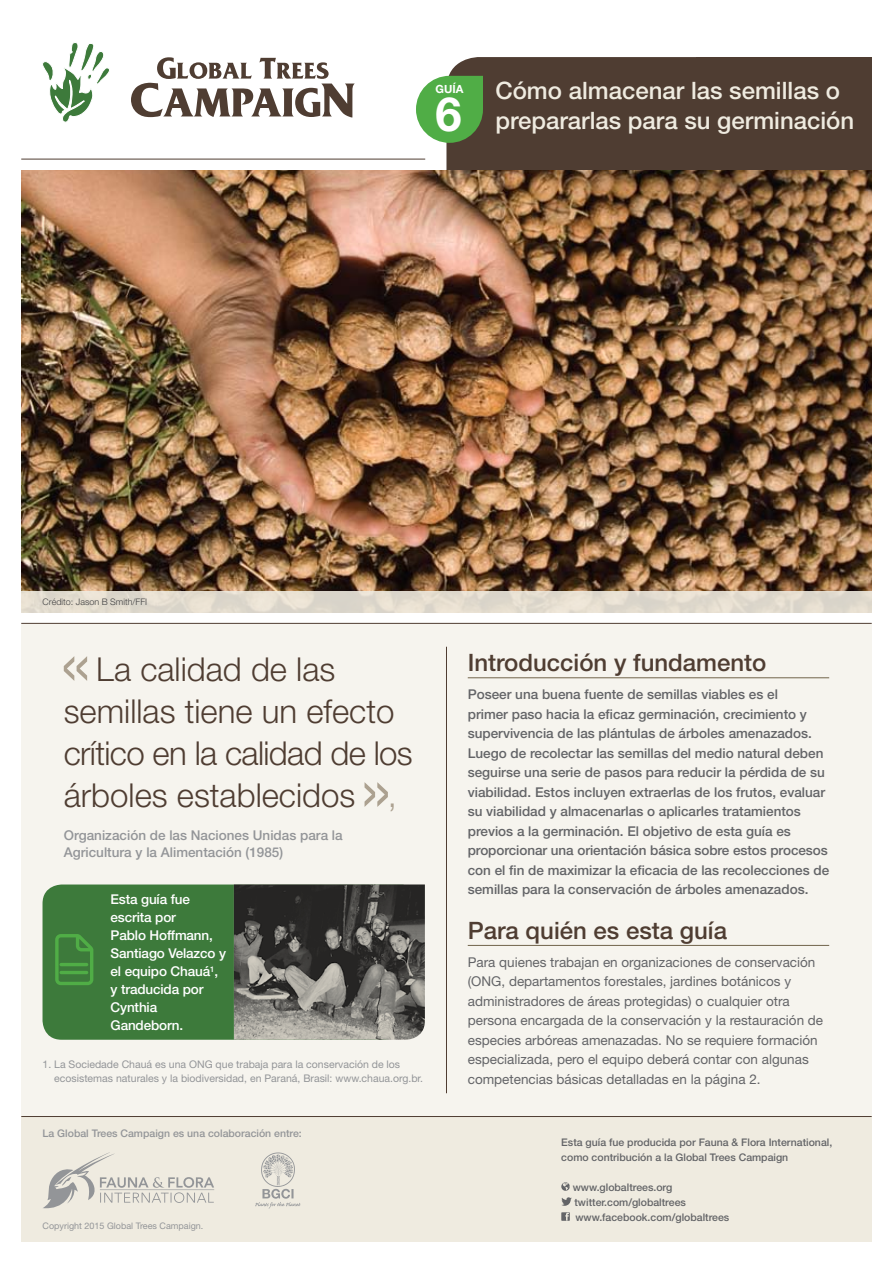
<style>
.page{position:relative;width:893px;height:1263px;background:#fff}
.page>*{position:absolute;margin:0;border:0;box-sizing:border-box;transform-origin:0 0}
.t1{font:300 33px/42px "Helvetica Neue";color:#4f3d32}
.t2{font:500 24px/30px "Helvetica Neue";color:#efebe0}
.t3{font:500 24px "Helvetica Neue";color:#4f3d32}
.t4{font:500 13.5px/19.5px "Helvetica Neue";color:#636467}
.t5{font:13.5px/19.5px "Helvetica Neue";color:#636467}
.t6{font:500 13.5px/18px "Helvetica Neue";letter-spacing:-.01em;color:#fff}
.t7{font:500 13.5px/16.5px "Helvetica Neue";color:#939598}
.t8{font:700 11.25px "Helvetica Neue";color:#fff}
.t9{font:500 10.5px/15px "Helvetica Neue";color:#636467}
.t10{font:10.5px/13.5px "Helvetica Neue";color:#939598}
.t11{font:500 10.5px "Helvetica Neue";color:#939598}
.t12{font:9px "Helvetica Neue";color:#939598}
.t13{font:300 9px "Helvetica Neue";color:#414142}
.s1{font-weight:700;font-size:47.25px;color:#fff}
.s2{color:#aca190}
</style>
<div class="page">
<div style="left:21px;top:624px;width:851px;height:492px;background:#f6f4ee"></div>
<div style="left:21px;top:1117px;width:851px;height:125px;background:#efebe0"></div>
<hr style="left:468px;top:677px;width:361px;height:1px;background:#71644b">
<hr style="left:468px;top:945px;width:361px;height:1px;background:#71644b">
<svg style="left:561px;top:1182px;width:9px;height:9px"></svg>
<svg style="left:561px;top:1197px;width:11px;height:9px"></svg>
<svg style="left:561px;top:1212px;width:9px;height:9px"></svg>
<svg style="left:43px;top:1152px;width:171px;height:57px"></svg>
<svg style="left:255px;top:1152px;width:46px;height:56px"></svg>
<svg style="left:64px;top:656px;width:23px;height:25px"></svg>
<svg style="left:365px;top:782px;width:23px;height:25px"></svg>
<hr style="left:21px;top:623px;width:851px;height:1px;background:#4f3d32">
<hr style="left:21px;top:1116px;width:851px;height:1px;background:#4f3d32">
<hr style="left:21px;top:159px;width:404px;height:1px;background:#4f3d32">
<hr style="left:446px;top:647px;width:1px;height:446px;background:#4f3d32">
<div style="left:446px;top:57px;width:404px;height:320px;background:#4f3d32;border-radius:32px"></div>
<div style="left:696px;top:57px;width:176px;height:184px;background:#4f3d32"></div>
<img style="left:21px;top:170px;width:851px;height:421px">
<div style="left:21px;top:591px;width:851px;height:21px;background:#e2dbce"></div>
<svg style="left:42px;top:43px;width:67px;height:79px"></svg>
<svg style="left:131px;top:57px;width:224px;height:61px"></svg>
<svg style="left:416px;top:76px;width:67px;height:67px"></svg>
<div style="left:43px;top:884px;width:191px;height:156px;background:#3d7a3b"></div>
<img style="left:234px;top:884px;width:191px;height:156px">
<svg style="left:55px;top:934px;width:38px;height:51px;background:#448e3f"></svg>
<h2 class="t2" style="left:436px;top:75px;width:420px;text-indent:60px">Cómo almacenar las semillas o<br><span class="s1">6</span> prepararlas para su germinación</h2>
<p class="t8" style="left:435px;top:82px;width:29px">GUÍA</p>
<p class="t13" style="left:43px;top:596px;width:106px">Crédito: Jason B Smith/FFI</p>
<h1 class="t1" style="left:64px;top:647px;width:350px;text-indent:33px">La calidad de las semillas tiene un efecto crítico en la calidad de los árboles establecidos <span class="s2">,</span></h1>
<p class="t7" style="left:64px;top:827px;width:280px">Organización de las Naciones Unidas para la<br>Agricultura y la Alimentación (1985)</p>
<p class="t6" style="left:111px;top:890px;width:117px">Esta guía fue escrita por<br>Pablo Hoffmann,<br>Santiago Velazco y el equipo Chauá<sup>1</sup>, y traducida por<br>Cynthia<br>Gandeborn.</p>
<p class="t10" style="left:54px;top:1058px;width:370px;text-indent:-12px">1. La Sociedade Chauá es una ONG que trabaja para la conservación de los ecosistemas naturales y la biodiversidad, en Paraná, Brasil: www.chaua.org.br.</p>
<p class="t11" style="left:43px;top:1127px;width:261px">La Global Trees Campaign es una colaboración entre:</p>
<p class="t12" style="left:43px;top:1221px;width:162px">Copyright 2015 Global Trees Campaign.</p>
<h2 class="t3" style="left:468px;top:648px;width:300px">Introducción y fundamento</h2>
<p class="t4" style="left:468px;top:684px;width:363px">Poseer una buena fuente de semillas viables es el<br>primer paso hacia la eficaz germinación, crecimiento y supervivencia de las plántulas de árboles amenazados.<br>Luego de recolectar las semillas del medio natural deben seguirse una serie de pasos para reducir la pérdida de su viabilidad. Estos incluyen extraerlas de los frutos, evaluar su viabilidad y almacenarlas o aplicarles tratamientos previos a la germinación. El objetivo de esta guía es proporcionar una orientación básica sobre estos procesos con el fin de maximizar la eficacia de las recolecciones de semillas para la conservación de árboles amenazados.</p>
<h2 class="t3" style="left:468px;top:916px;width:261px">Para quién es esta guía</h2>
<p class="t5" style="left:468px;top:952px;width:357px">Para quienes trabajan en organizaciones de conservación (ONG, departamentos forestales, jardines botánicos y administradores de áreas protegidas) o cualquier otra persona encargada de la conservación y la restauración de especies arbóreas amenazadas. No se requiere formación especializada, pero el equipo deberá contar con algunas competencias básicas detalladas en la página 2.</p>
<p class="t9" style="left:561px;top:1134px;width:272px">Esta guía fue producida por Fauna &amp; Flora International, como contribución a la Global Trees Campaign</p>
<p class="t9" style="left:573px;top:1179px;width:158px">www.globaltrees.org twitter.com/globaltrees www.facebook.com/globaltrees</p>
</div>
